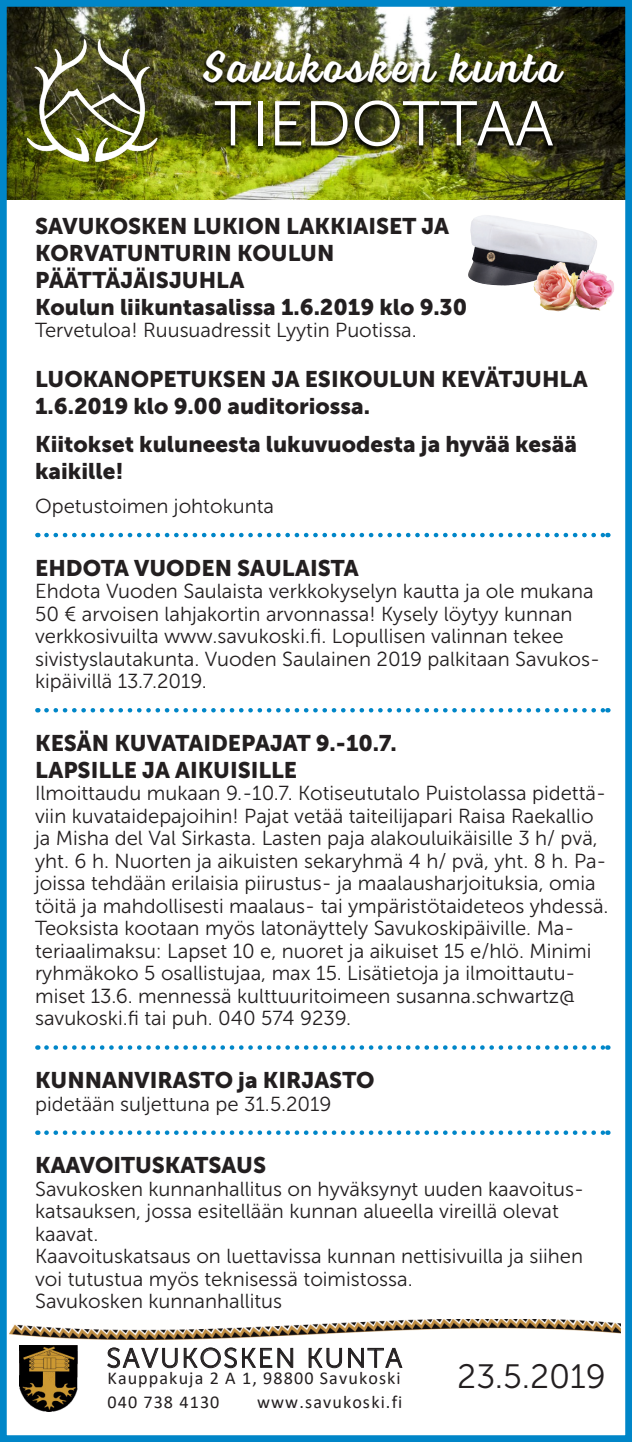
<style>
.page{position:relative;width:632px;height:1442px;background:#fff}
.page>*{position:absolute;margin:0;border:0;box-sizing:border-box;transform-origin:0 0}
.t1{font:63px "Museo Sans 300";color:#fff}
.t2{font:45px "Voltage";letter-spacing:.065em;color:#fff}
.Paragraph_Style_2{font:33.75px "Museo Sans 300";color:#231f20}
.t3{font:27px "Museo Sans 300";letter-spacing:.07em;color:#231f20}
.t4{font:22.5px/27px "Museo Sans 900";color:#231f20}
.t5{font:20.25px/22.5px "Museo Sans 300";color:#231f20}
.t6{font:18px/23.2px "Calibri";letter-spacing:.06em;color:#231f20}
</style>
<div class="page">
<img style="left:8px;top:8px;width:615px;height:191px">
<img style="left:8px;top:25px;width:162px;height:154px">
<img style="left:165px;top:14px;width:374px;height:127px">
<img style="left:539px;top:14px;width:84px;height:59px">
<img style="left:174px;top:68px;width:420px;height:131px">
<img style="left:516px;top:73px;width:15px;height:126px">
<img style="left:531px;top:73px;width:92px;height:126px">
<div style="left:0;top:0;width:631px;height:1441px;border:7px solid #0086c8"></div>
<img style="left:10px;top:1319px;width:610px;height:20px">
<img style="left:20px;top:1345px;width:57px;height:66px">
<svg style="left:107px;top:1347px;width:186px;height:21px"></svg>
<svg style="left:308px;top:1347px;width:34px;height:21px"></svg>
<svg style="left:348px;top:1347px;width:55px;height:21px"></svg>
<svg style="left:46px;top:533px;width:562px;height:4px"></svg>
<svg style="left:46px;top:708px;width:562px;height:4px"></svg>
<svg style="left:46px;top:1045px;width:562px;height:4px"></svg>
<svg style="left:46px;top:1130px;width:562px;height:4px"></svg>
<img style="left:470px;top:215px;width:14px;height:29px">
<img style="left:533px;top:262px;width:65px;height:49px">
<p class="t2" style="left:203px;top:40px;width:360px">Savukosken kunta</p>
<p class="t1" style="left:214px;top:90px;width:341px">TIEDOTTAA</p>
<p class="t4" style="left:35px;top:212px;width:415px">SAVUKOSKEN LUKION LAKKIAISET JA</p>
<p class="t4" style="left:35px;top:239px;width:301px">KORVATUNTURIN KOULUN</p>
<p class="t4" style="left:35px;top:266px;width:211px">PÄÄTTÄJÄISJUHLA</p>
<p class="t4" style="left:35px;top:293px;width:433px">Koulun liikuntasalissa 1.6.2019 klo 9.30</p>
<p class="t5" style="left:35px;top:319px;width:383px">Tervetuloa! Ruusuadressit Lyytin Puotissa.</p>
<p class="t4" style="left:35px;top:365px;width:554px">LUOKANOPETUKSEN JA ESIKOULUN KEVÄTJUHLA</p>
<p class="t4" style="left:35px;top:392px;width:336px">1.6.2019 klo 9.00 auditoriossa.</p>
<p class="t4" style="left:35px;top:431px;width:543px">Kiitokset kuluneesta lukuvuodesta ja hyvää kesää kaikille!</p>
<p class="t5" style="left:35px;top:495px;width:240px">Opetustoimen johtokunta</p>
<p class="t4" style="left:35px;top:554px;width:325px">EHDOTA VUODEN SAULAISTA</p>
<p class="t5" style="left:35px;top:580px;width:566px">Ehdota Vuoden Saulaista verkkokyselyn kautta ja ole mukana 50 € arvoisen lahjakortin arvonnassa! Kysely löytyy kunnan verkkosivuilta www.savukoski.fi. Lopullisen valinnan tekee sivistyslautakunta. Vuoden Saulainen 2019 palkitaan Savukos&shy;kipäivillä 13.7.2019.</p>
<p class="t4" style="left:35px;top:729px;width:363px">KESÄN KUVATAIDEPAJAT 9.-10.7.</p>
<p class="t4" style="left:35px;top:756px;width:263px">LAPSILLE JA AIKUISILLE</p>
<p class="t5" style="left:35px;top:782px;width:574px">Ilmoittaudu mukaan 9.-10.7. Kotiseututalo Puistolassa pidettä&shy;viin kuvataidepajoihin! Pajat vetää taiteilijapari Raisa Raekallio ja Misha del Val Sirkasta. Lasten paja alakouluikäisille 3 h/ pvä, yht. 6 h. Nuorten ja aikuisten sekaryhmä 4 h/ pvä, yht. 8 h. Pa&shy;joissa tehdään erilaisia piirustus- ja maalausharjoituksia, omia töitä ja mahdollisesti maalaus- tai ympäristötaideteos yhdessä.<br>Teoksista kootaan myös latonäyttely Savukoskipäiville. Ma&shy;teriaalimaksu: Lapset 10 e, nuoret ja aikuiset 15 e/hlö. Minimi ryhmäkoko 5 osallistujaa, max 15. Lisätietoja ja ilmoittautu&shy;miset 13.6. mennessä kulttuuritoimeen susanna.schwartz@ savukoski.fi tai puh. 040 574 9239.</p>
<p class="t4" style="left:35px;top:1066px;width:341px">KUNNANVIRASTO ja KIRJASTO</p>
<p class="t5" style="left:35px;top:1092px;width:298px">pidetään suljettuna pe 31.5.2019</p>
<p class="t4" style="left:35px;top:1151px;width:232px">KAAVOITUSKATSAUS</p>
<p class="t5" style="left:35px;top:1177px;width:550px">Savukosken kunnanhallitus on hyväksynyt uuden kaavoitus&shy;katsauksen, jossa esitellään kunnan alueella vireillä olevat kaavat.</p>
<p class="t5" style="left:35px;top:1245px;width:549px">Kaavoituskatsaus on luettavissa kunnan nettisivuilla ja siihen voi tutustua myös teknisessä toimistossa.</p>
<p class="t5" style="left:35px;top:1290px;width:248px">Savukosken kunnanhallitus</p>
<p class="t3" style="left:106px;top:1343px;width:297px">SAVUKOSKEN KUNTA</p>
<p class="t6" style="left:107px;top:1366px;width:294px">Kauppakuja 2 A 1, 98800 Savukoski<br>040 738 4130</p>
<p class="t6" style="left:257px;top:1389px;width:147px">www.savukoski.fi</p>
<p class="Paragraph_Style_2" style="left:457px;top:1358px;width:150px">23.5.2019</p>
</div>
